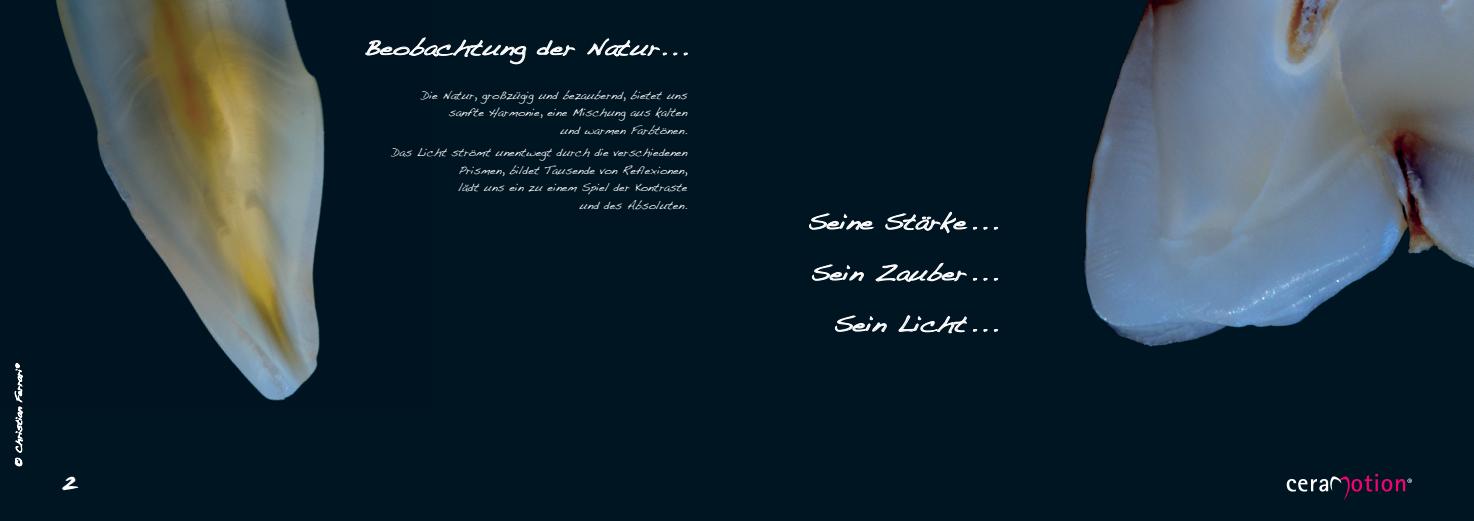
<style>
.page{position:relative;width:1474px;height:521px;background:#fff}
.page>*{position:absolute;margin:0;border:0;box-sizing:border-box;transform-origin:0 0}
.t1{font:26.25px "Smudger Plain";color:#fff}
.t2{font:21.88px "Handwriting Dakota";color:#fff;scale:1.2 1}
.t3{font:11.38px/17.5px "Handwriting Dakota";color:#fff;text-align:right}
</style>
<div class="page">
<div style="left:0;top:0;width:1473px;height:521px;background:#001522"></div>
<img style="left:286px;top:70px;width:39px;height:328px">
<img style="left:114px;top:0;width:172px;height:401px">
<img style="left:63px;top:8px;width:128px;height:393px">
<img style="left:14px;top:269px;width:50px;height:132px">
<img style="left:14px;top:269px;width:13px;height:7px">
<img style="left:181px;top:0;width:126px;height:70px">
<img style="left:177px;top:0;width:52px;height:13px">
<img style="left:55px;top:0;width:59px;height:31px">
<svg style="left:1286px;top:474px;width:125px;height:26px"></svg>
<svg style="left:365px;top:38px;width:161px;height:26px"></svg>
<svg style="left:537px;top:40px;width:38px;height:16px"></svg>
<svg style="left:587px;top:38px;width:80px;height:18px"></svg>
<svg style="left:809px;top:213px;width:64px;height:17px"></svg>
<svg style="left:885px;top:212px;width:81px;height:21px"></svg>
<svg style="left:973px;top:227px;width:4px;height:3px"></svg>
<svg style="left:983px;top:227px;width:4px;height:3px"></svg>
<svg style="left:993px;top:227px;width:5px;height:3px"></svg>
<svg style="left:812px;top:264px;width:51px;height:17px"></svg>
<svg style="left:875px;top:263px;width:91px;height:19px"></svg>
<svg style="left:973px;top:278px;width:4px;height:3px"></svg>
<svg style="left:983px;top:278px;width:4px;height:3px"></svg>
<svg style="left:993px;top:278px;width:5px;height:3px"></svg>
<svg style="left:835px;top:315px;width:51px;height:17px"></svg>
<svg style="left:898px;top:315px;width:68px;height:18px"></svg>
<svg style="left:973px;top:329px;width:4px;height:3px"></svg>
<svg style="left:983px;top:329px;width:4px;height:3px"></svg>
<svg style="left:993px;top:329px;width:5px;height:3px"></svg>
<svg style="left:15px;top:363px;width:8px;height:103px"></svg>
<img style="left:1084px;top:0;width:389px;height:347px">
<h1 class="t1" style="left:62px;top:465px;width:18px">2</h1>
<h2 class="t2" style="left:363px;top:34px;width:271px">Beobachtung der Natur. . .</h2>
<p class="t3" style="left:421px;top:86px;width:267px">Die Natur, großzügig und bezaubernd, bietet uns sanfte Harmonie, eine Mischung aus kalten<br>und warmen Farbtönen.</p>
<p class="t3" style="left:392px;top:144px;width:297px">Das Licht strömt unentwegt durch die verschiedenen Prismen, bildet Tausende von Reflexionen,<br>lädt uns ein zu einem Spiel der Kontraste<br>und des Absoluten.</p>
<h2 class="t2" style="left:807px;top:209px;width:160px">Seine Stärke . . .</h2>
<h2 class="t2" style="left:810px;top:260px;width:157px">Sein Zauber . . .</h2>
<h2 class="t2" style="left:833px;top:311px;width:138px">Sein Licht . . .</h2>
</div>
